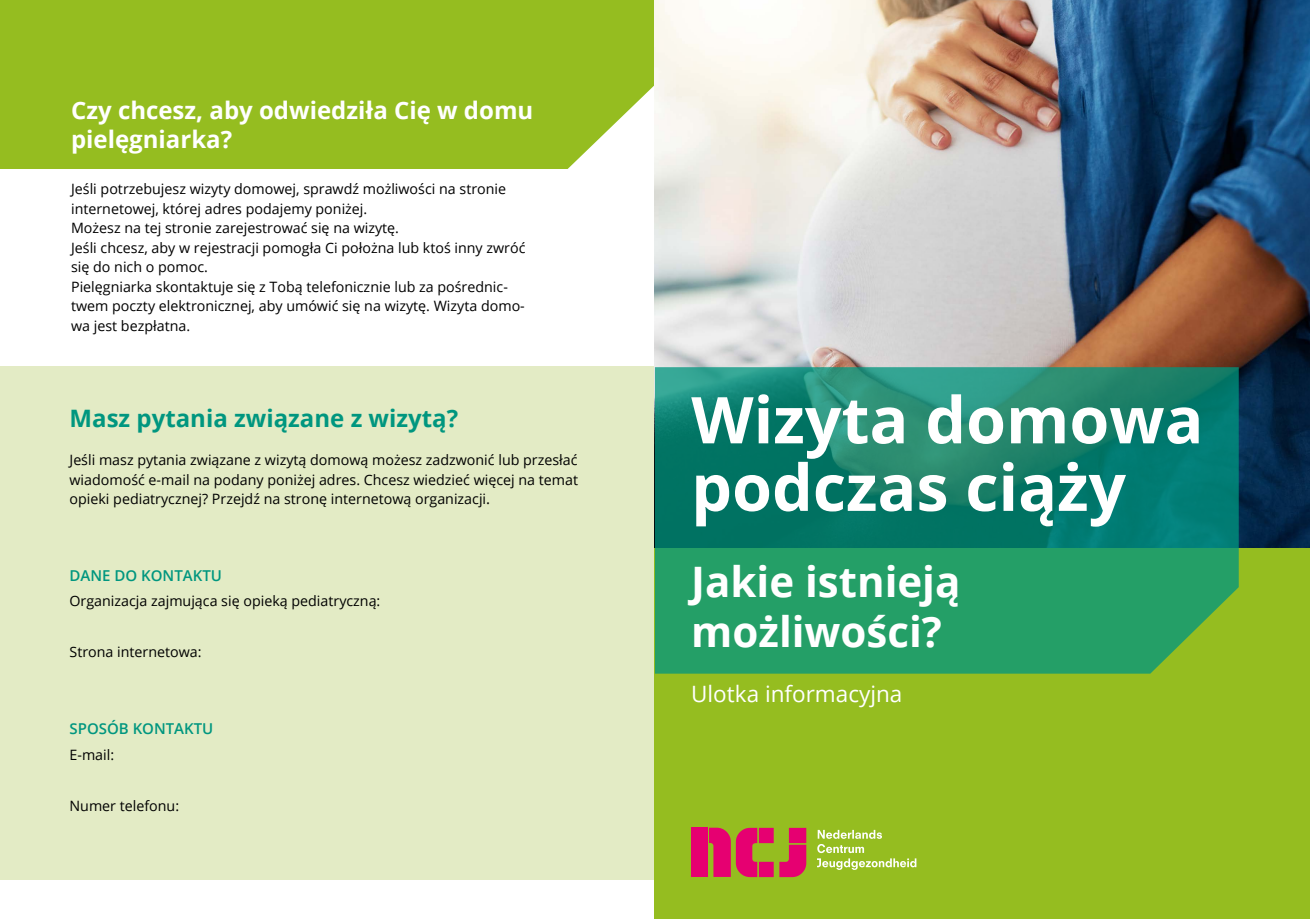
<style>
.page{position:relative;width:1310px;height:919px;background:#fff}
.page>*{position:absolute;margin:0;border:0;box-sizing:border-box;transform-origin:0 0}
.Hoofdstukkop{font:700 64.5px/67.5px "Open Sans";color:#fff}
.Hoofdstukkop-2{font:700 42px "Open Sans";color:#fff}
.Hoofdstukkop-3{font:700 24px "Open Sans";color:#fff}
.Hoofdstukkop-4{font:700 24px "Open Sans";color:#00967f}
.t1{font:22.5px "Open Sans";color:#fff}
.t2{font:600 15px "Open Sans";color:#00967f}
.t3{font:14.25px/19.5px "Open Sans";color:#000}
.s1{font-size:15px}
.s2{font-size:65.7px}
</style>
<div class="page">
<div style="left:0;top:0;width:655px;height:168px;background:#95bd20"></div>
<svg style="left:567px;top:85px;width:88px;height:84px"></svg>
<div style="left:0;top:366px;width:655px;height:513px;background:#e3ebc5"></div>
<div style="left:655px;top:547px;width:655px;height:371px;background:#95bd20"></div>
<img style="left:655px;top:0;width:655px;height:547px">
<svg style="left:817px;top:829px;width:99px;height:40px"></svg>
<svg style="left:779px;top:827px;width:27px;height:50px"></svg>
<svg style="left:709px;top:827px;width:64px;height:50px"></svg>
<div style="left:691px;top:827px;width:16px;height:50px;background:#e60071"></div>
<svg style="left:655px;top:367px;width:583px;height:306px;background:#1a8d6a"></svg>
<p class="Hoofdstukkop-3" style="left:71px;top:93px;width:464px">Czy chcesz, aby odwiedziła Cię w domu</p>
<p class="Hoofdstukkop-3" style="left:71px;top:122px;width:163px">pielęgniarka?</p>
<p class="t3" style="left:71px;top:179px;width:436px">Jeśli potrzebujesz wizyty domowej, sprawdź możliwości na stronie internetowej, której adres podajemy poniżej.</p>
<p class="t3" style="left:71px;top:218px;width:329px">Możesz na tej stronie zarejestrować się na wizytę.</p>
<p class="t3" style="left:71px;top:237px;width:456px">Jeśli chcesz, aby w rejestracji pomogła Ci położna lub ktoś inny zwróć się do nich o pomoc.</p>
<p class="t3" style="left:71px;top:276px;width:455px">Pielęgniarka skontaktuje się z Tobą telefonicznie lub za pośrednic&shy;twem poczty elektronicznej, aby umówić się na wizytę. Wizyta domo-</p>
<p class="t3" style="left:71px;top:315px;width:121px">wa jest bezpłatna.</p>
<p class="Hoofdstukkop-4" style="left:70px;top:401px;width:390px">Masz pytania związane z wizytą?</p>
<p class="t3" style="left:70px;top:450px;width:510px;text-align:justify">Jeśli masz pytania związane z wizytą domową możesz zadzwonić lub przesłać wiadomość e-mail na podany poniżej adres. Chcesz wiedzieć więcej na temat opieki pediatrycznej? Przejdź na stronę internetową organizacji<span class="s1">.</span></p>
<p class="t2" style="left:70px;top:565px;width:154px">DANE DO KONTAKTU</p>
<p class="t3" style="left:70px;top:591px;width:312px">Organizacja zajmująca się opieką pediatryczną:</p>
<p class="t3" style="left:70px;top:642px;width:134px">Strona internetowa:</p>
<p class="t2" style="left:70px;top:718px;width:145px">SPOSÓB KONTAKTU</p>
<p class="t3" style="left:70px;top:744px;width:46px">E-mail:</p>
<p class="t3" style="left:70px;top:795px;width:111px">Numer telefonu:</p>
<p class="Hoofdstukkop" style="left:691px;top:384px;width:514px">Wizyta domowa podczas ciąż<span class="s2">y</span></p>
<p class="Hoofdstukkop-2" style="left:691px;top:552px;width:271px">Jakie istnieją</p>
<p class="Hoofdstukkop-2" style="left:691px;top:602px;width:252px">możliwości?</p>
<p class="t1" style="left:691px;top:678px;width:213px">Ulotka informacyjna</p>
</div>
